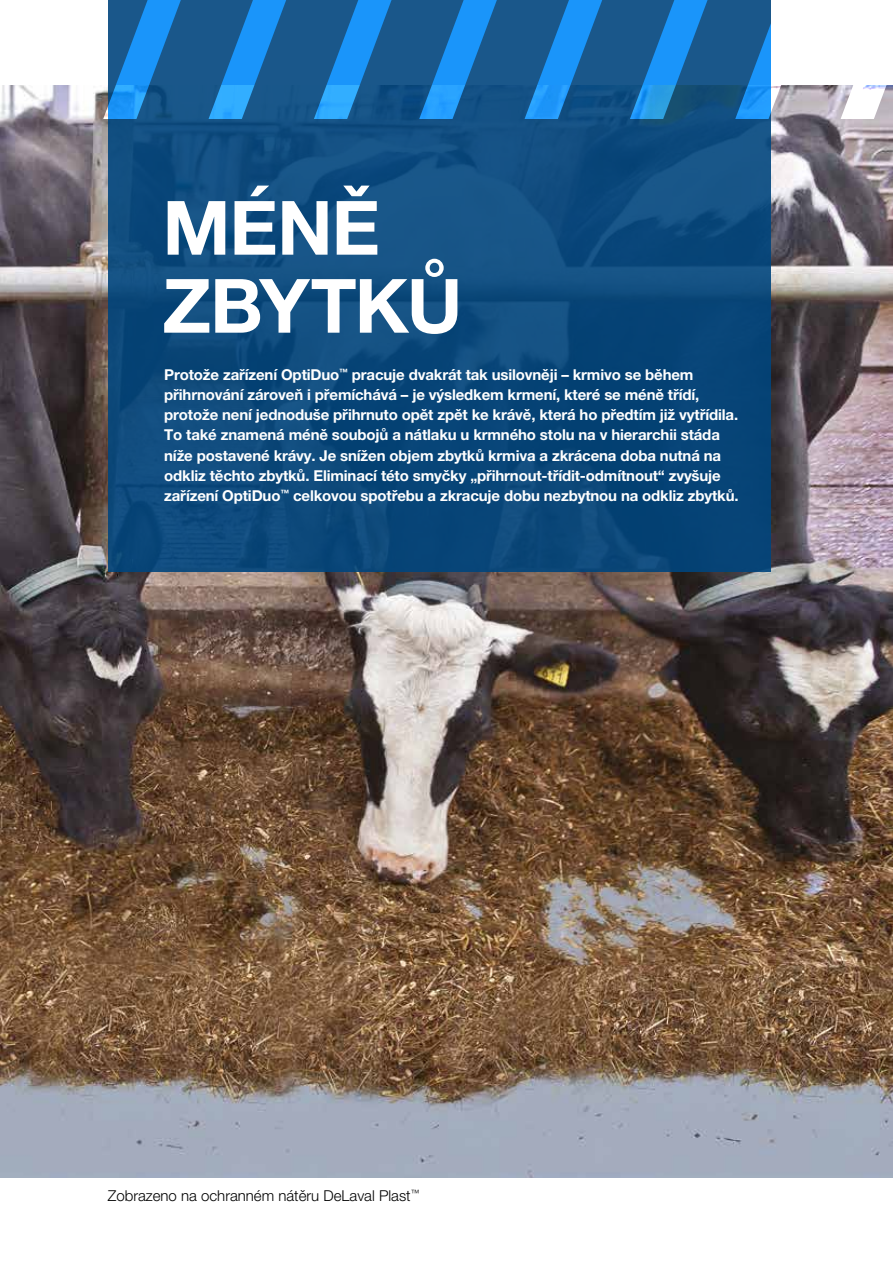
<style>
.page{position:relative;width:893px;height:1263px;background:#fff}
.page>*{position:absolute;margin:0;border:0;box-sizing:border-box;transform-origin:0 0}
.t1{font:700 291.75px "Helvetica Neue LT Pro";color:#fff}
.t2{font:700 75px/78px "Helvetica Neue LT Pro";letter-spacing:-.015em;color:#fff}
.t3{font:700 15px/20.2px "Helvetica Neue LT Pro";letter-spacing:-.01em;color:#fff}
.t4{font:300 15px "Helvetica Neue LT Pro";color:#000}
.t5{font:300 8.7px "Helvetica Neue LT Pro";color:#000}
</style>
<div class="page">
<img style="left:0;top:85px;width:892px;height:1093px">
<hr style="left:892px;top:85px;width:1px;height:1093px;background:#000">
<img style="left:892px;top:85px;width:1px;height:726px">
<div style="left:108px;top:0;width:663px;height:572px;background:#104d7f"></div>
<h1 class="t1" style="left:106px;top:-170px;width:742px">///////</h1>
<h2 class="t2" style="left:162px;top:187px;width:301px">MÉNĚ<br>ZBYTKŮ</h2>
<p class="t3" style="left:164px;top:364px;width:576px">Protože zařízení OptiDuo<sup>™</sup> pracuje dvakrát tak usilovněji – krmivo se během přihrnování zároveň i přemíchává – je výsledkem krmení, které se méně třídí, protože není jednoduše přihrnuto opět zpět ke krávě, která ho předtím již vytřídila.<br>To také znamená méně soubojů a nátlaku u krmného stolu na v hierarchii stáda níže postavené krávy. Je snížen objem zbytků krmiva a zkrácena doba nutná na odkliz těchto zbytků. Eliminací této smyčky „přihrnout-třídit-odmítnout“ zvyšuje zařízení OptiDuo<sup>™</sup> celkovou spotřebu a zkracuje dobu nezbytnou na odkliz zbytků.</p>
<p class="t4" style="left:108px;top:1187px;width:304px">Zobrazeno na ochranném nátěru DeLaval Plast</p>
<p class="t5" style="left:411px;top:1188px;width:10px">™</p>
</div>
